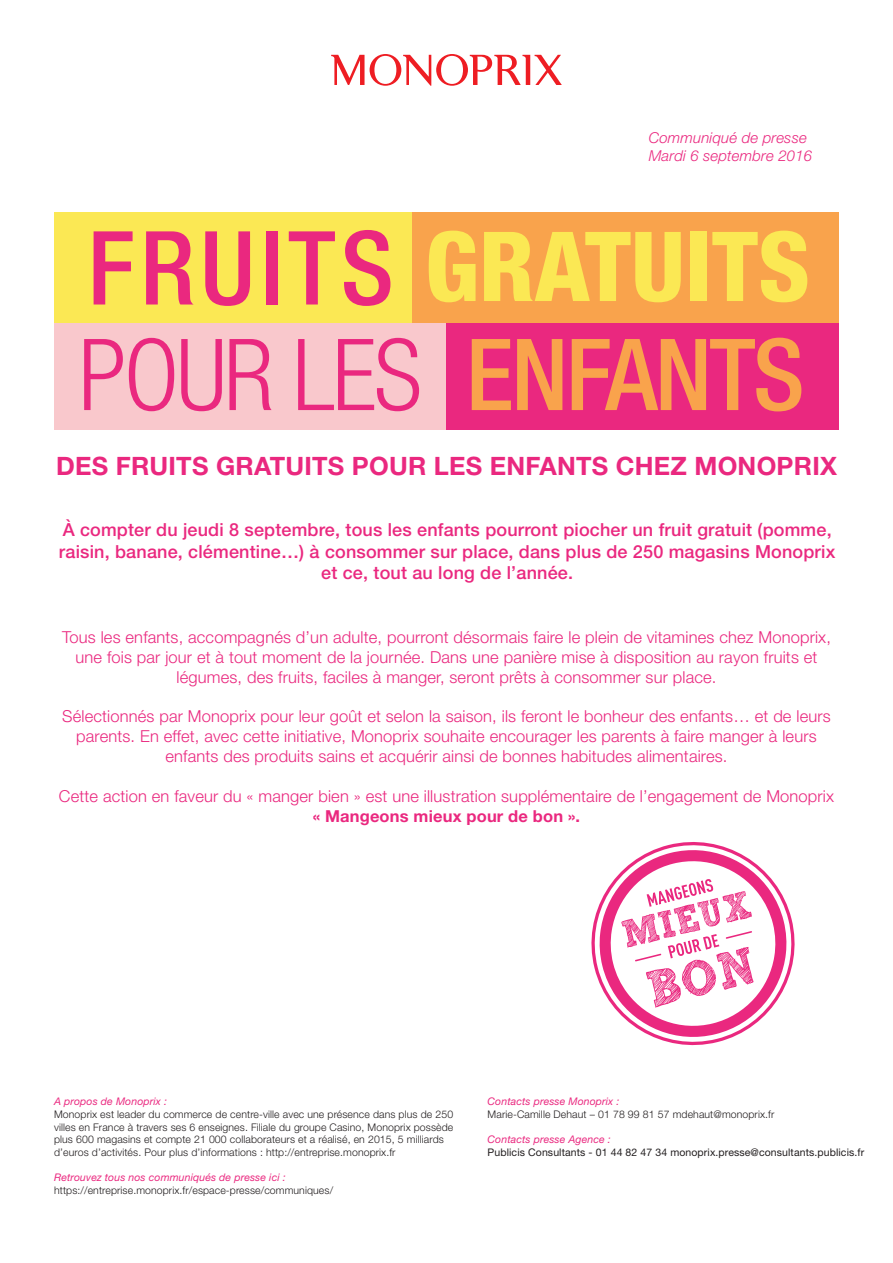
<style>
.page{position:relative;width:893px;height:1263px;background:#fff}
.page>*{position:absolute;margin:0;border:0;box-sizing:border-box;transform-origin:0 0}
.t1{font:300 condensed 99.45px "Helvetica Neue LT Std";letter-spacing:-.025em;color:#ea287f}
.t2{font:800 condensed 96.75px "Helvetica Neue LT Std";color:#fbe854}
.t3{font:700 25.35px "Helvetica Neue LT Std";letter-spacing:.01em;color:#ea287f}
.t4{font:500 18px/21.6px "Helvetica Neue LT Std";letter-spacing:.01em;color:#ea287f;text-align:center}
.t5{font:300 16.5px/19.8px "Helvetica Neue LT Std";letter-spacing:.01em;color:#ea287f;text-align:center}
.t6{font:700 16.5px "Helvetica Neue LT Std";letter-spacing:.01em;color:#ea287f}
.t7{font:italic 300 15px/18px "Helvetica Neue LT Std";letter-spacing:.01em;color:#ea287f}
.t8{font:300 10.5px/12.6px "Helvetica Neue LT Std";letter-spacing:.01em;color:#231f20}
.t9{font:italic 10.5px "Helvetica Neue LT Std";letter-spacing:.01em;color:#ea287f}
.t10{font:10.5px "Helvetica Neue LT Std";letter-spacing:.01em;color:#231f20}
.s1{font-weight:500;font-size:102.45px;color:#ea287f}
.s2{font-weight:500;color:#f9a34c}
</style>
<div class="page">
<svg style="left:331px;top:54px;width:231px;height:32px"></svg>
<div style="left:54px;top:213px;width:358px;height:110px;background:#fbe854"></div>
<div style="left:412px;top:213px;width:427px;height:110px;background:#f9a34c"></div>
<div style="left:54px;top:323px;width:392px;height:106px;background:#f9c8cc"></div>
<div style="left:446px;top:323px;width:393px;height:106px;background:#ea287f"></div>
<svg style="left:591px;top:842px;width:204px;height:204px"></svg>
<svg style="left:599px;top:843px;width:188px;height:201px"></svg>
<p class="t7" style="left:649px;top:128px;width:165px">Communiqué de presse<br>Mardi 6 septembre 2016</p>
<h2 class="t2" style="left:88px;top:207px;width:724px"><span class="s1">FRUITS</span> GRATUITS</h2>
<h1 class="t1" style="left:79px;top:318px;width:728px">POUR LES <span class="s2">ENFANTS</span></h1>
<h3 class="t3" style="left:56px;top:450px;width:782px">DES FRUITS GRATUITS POUR LES ENFANTS CHEZ MONOPRIX</h3>
<p class="t4" style="left:59px;top:518px;width:778px">À compter du jeudi 8 septembre, tous les enfants pourront piocher un fruit gratuit (pomme, raisin, banane, clémentine…) à consommer sur place, dans plus de 250 magasins Monoprix et ce, tout au long de l’année.</p>
<p class="t5" style="left:62px;top:627px;width:770px">Tous les enfants, accompagnés d’un adulte, pourront désormais faire le plein de vitamines chez Monoprix, une fois par jour et à tout moment de la journée. Dans une panière mise à disposition au rayon fruits et légumes, des fruits, faciles à manger, seront prêts à consommer sur place.</p>
<p class="t5" style="left:62px;top:706px;width:770px">Sélectionnés par Monoprix pour leur goût et selon la saison, ils feront le bonheur des enfants… et de leurs parents. En effet, avec cette initiative, Monoprix souhaite encourager les parents à faire manger à leurs enfants des produits sains et acquérir ainsi de bonnes habitudes alimentaires.</p>
<p class="t5" style="left:59px;top:785px;width:777px">Cette action en faveur du « manger bien » est une illustration supplémentaire de l’engagement de Monoprix</p>
<p class="t6" style="left:313px;top:805px;width:269px">« Mangeons mieux pour de bon ».</p>
<p class="t9" style="left:54px;top:1095px;width:114px">A propos de Monoprix :</p>
<p class="t8" style="left:54px;top:1108px;width:401px">Monoprix est leader du commerce de centre-ville avec une présence dans plus de 250 villes en France à travers ses 6 enseignes. Filiale du groupe Casino, Monoprix possède plus 600 magasins et compte 21 000 collaborateurs et a réalisé, en 2015, 5 milliards d’euros d’activités. Pour plus d’informations : http://entreprise.monoprix.fr</p>
<p class="t9" style="left:54px;top:1171px;width:233px">Retrouvez tous nos communiqués de presse ici :</p>
<p class="t8" style="left:54px;top:1183px;width:281px">https://entreprise.monoprix.fr/espace-presse/communiques/</p>
<p class="t9" style="left:488px;top:1095px;width:133px">Contacts presse Monoprix :</p>
<p class="t8" style="left:488px;top:1108px;width:288px">Marie-Camille Dehaut – 01 78 99 81 57 mdehaut@monoprix.fr</p>
<p class="t9" style="left:488px;top:1133px;width:125px">Contacts presse Agence :</p>
<p class="t10" style="left:488px;top:1146px;width:378px">Publicis Consultants - 01 44 82 47 34 monoprix.presse@consultants.publicis.fr</p>
</div>
